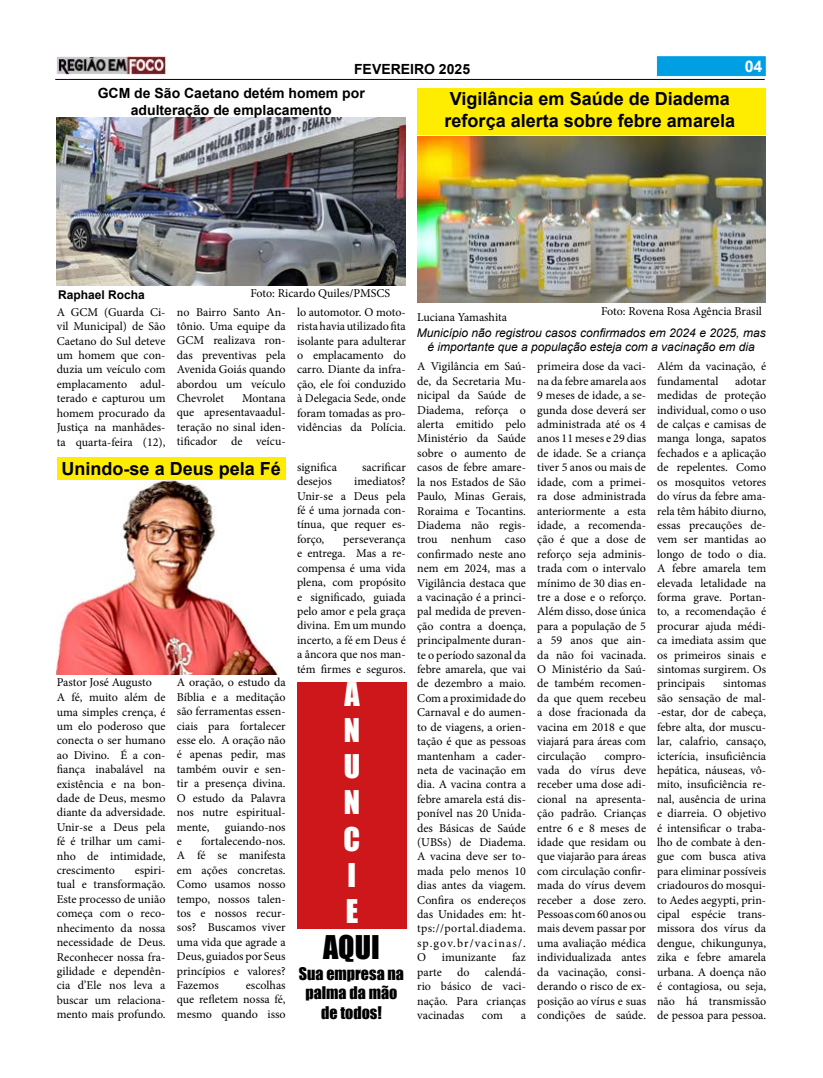
<style>
.page{position:relative;width:823px;height:1078px;background:#fff}
.page>*{position:absolute;margin:0;border:0;box-sizing:border-box;transform-origin:0 0}
.t1{font:30px/36px "Impact";color:#fff}
.t2{font:30px "Impact";color:#000}
.t3{font:700 18px/21.6px "Arial";color:#000}
.t4{font:16px/19.2px "Impact";color:#000;text-align:center}
.t5{font:700 16px "Arial";color:#fff}
.t6{font:700 14px/16.8px "Arial";color:#000;text-align:center}
.t7{font:12px/14.4px "Minion Pro";color:#000;text-align:justify}
.t8{font:italic 12px/14.4px "Arial";color:#000;text-align:center}
.t9{font:700 12px "Arial";color:#000}
</style>
<div class="page">
<div style="left:57px;top:457px;width:228px;height:23px;background:#ffed00"></div>
<div style="left:656px;top:56px;width:109px;height:20px;background:#009fe3;border:1px solid #009fe3"></div>
<hr style="left:55px;top:79px;width:709px;height:1px;background:#000">
<img style="left:57px;top:57px;width:108px;height:17px">
<img style="left:417px;top:136px;width:348px;height:166px">
<img style="left:57px;top:118px;width:348px;height:167px">
<img style="left:57px;top:480px;width:222px;height:194px">
<div style="left:417px;top:88px;width:348px;height:46px;background:#ffed00"></div>
<div style="left:297px;top:682px;width:109px;height:246px;background:#cd171a"></div>
<p class="t6" style="left:354px;top:60px;width:117px">FEVEREIRO 2025</p>
<h3 class="t5" style="left:744px;top:55px;width:19px">04</h3>
<p class="t6" style="left:98px;top:85px;width:268px">GCM de São Caetano detém homem por adulteração de emplacamento</p>
<h2 class="t3" style="left:444px;top:88px;width:292px">Vigilância em Saúde de Diadema reforça alerta sobre febre amarela</h2>
<p class="t9" style="left:58px;top:286px;width:88px">Raphael Rocha</p>
<p class="t7" style="left:57px;top:305px;width:110px">A GCM (Guarda Ci&shy;vil Municipal) de São Caetano do Sul deteve um homem que con&shy;duzia um veículo com emplacamento adul&shy;terado e capturou um homem procurado da Justiça na manhãdes&shy;ta quarta-feira (12),</p>
<p class="t7" style="left:177px;top:284px;width:215px;line-height:18.6px;text-indent:73px">Foto: Ricardo Quiles/PMSCS no Bairro Santo An-</p>
<p class="t7" style="left:177px;top:319px;width:110px">tônio. Uma equipe da GCM realizava ron&shy;das preventivas pela Avenida Goiás quando abordou um veículo Chevrolet</p>
<p class="t7" style="left:297px;top:305px;width:110px">lo automotor. O moto&shy;rista havia utilizado fita isolante para adulterar o emplacamento do carro. Diante da infra&shy;ção, ele foi conduzido à Delegacia Sede, onde foram tomadas as pro&shy;vidências da Polícia.</p>
<p class="t7" style="left:177px;top:391px;width:110px;text-indent:65px">Montana que apresentavaadul&shy;teração no sinal iden&shy;tificador de veícu-</p>
<h2 class="t3" style="left:61px;top:457px;width:221px">Unindo-se a Deus pela Fé</h2>
<p class="t7" style="left:57px;top:675px;width:97px">Pastor José Augusto</p>
<p class="t7" style="left:57px;top:690px;width:110px">A fé, muito além de uma simples crença, é um elo poderoso que conecta o ser humano ao Divino. É a con&shy;fiança inabalável na existência e na bon&shy;dade de Deus, mesmo diante da adversidade.<br>Unir-se a Deus pela fé é trilhar um cami&shy;nho de intimidade, crescimento</p>
<p class="t7" style="left:57px;top:862px;width:110px;text-indent:78px">espiri&shy;tual e transformação.<br>Este processo de união começa com o reco&shy;nhecimento da nossa necessidade de Deus.<br>Reconhecer nossa fra&shy;gilidade e dependên&shy;cia d’Ele nos leva a buscar um relaciona&shy;mento mais profundo.</p>
<p class="t7" style="left:177px;top:675px;width:110px">A oração, o estudo da Bíblia e a meditação são ferramentas essen&shy;ciais para fortalecer esse elo. A oração não é apenas pedir, mas também ouvir e sen&shy;tir a presença divina.<br>O estudo da Palavra nos nutre espiritual&shy;mente,</p>
<p class="t7" style="left:225px;top:819px;width:62px">guiando-nos</p>
<p class="t7" style="left:177px;top:833px;width:110px;text-indent:24px">fortalecendo-nos.<br>A fé se manifesta em ações concretas.<br>Como usamos nosso tempo, nossos talen&shy;tos e nossos recur&shy;sos? Buscamos viver uma vida que agrade a Deus, guiados por Seus princípios e valores?<br>Fazemos</p>
<p class="t7" style="left:177px;top:833px;width:7px">e</p>
<p class="t7" style="left:177px;top:977px;width:110px;text-indent:69px">escolhas que refletem nossa fé, mesmo quando isso</p>
<p class="t7" style="left:297px;top:460px;width:41px">significa</p>
<p class="t7" style="left:362px;top:460px;width:45px">sacrificar</p>
<p class="t7" style="left:297px;top:474px;width:36px">desejos</p>
<p class="t7" style="left:297px;top:474px;width:110px;text-indent:57px">imediatos?<br>Unir-se a Deus pela fé é uma jornada con&shy;tínua, que requer es&shy;forço,</p>
<p class="t7" style="left:297px;top:532px;width:110px;text-indent:46px">perseverança e entrega. Mas a re&shy;compensa é uma vida plena, com propósito e significado, guiada pelo amor e pela graça divina. Em um mundo incerto, a fé em Deus é a âncora que nos man&shy;tém firmes e seguros.</p>
<h1 class="t1" style="left:343px;top:675px;width:18px">A<br>N<br>U<br>N<br>C<br>I<br>E</h1>
<h1 class="t2" style="left:323px;top:923px;width:58px">AQUI</h1>
<h3 class="t4" style="left:298px;top:963px;width:107px">Sua empresa na palma da mão de todos!</h3>
<p class="t7" style="left:417px;top:310px;width:91px">Luciana Yamashita</p>
<p class="t7" style="left:600px;top:304px;width:162px">Foto: Rovena Rosa Agência Brasil</p>
<p class="t8" style="left:416px;top:325px;width:350px">Município não registrou casos confirmados em 2024 e 2025, mas é importante que a população esteja com a vacinação em dia</p>
<p class="t7" style="left:417px;top:359px;width:110px">A Vigilância em Saú&shy;de, da Secretaria Mu&shy;nicipal da Saúde de Diadema, reforça o alerta emitido pelo Ministério da Saúde sobre o aumento de casos de febre amare&shy;la nos Estados de São Paulo, Minas Gerais, Roraima e Tocantins.<br>Diadema não regis&shy;trou nenhum caso confirmado neste ano nem em 2024, mas a Vigilância destaca que a vacinação é a princi&shy;pal medida de preven&shy;ção contra a doença, principalmente duran&shy;te o período sazonal da febre amarela, que vai de dezembro a maio.<br>Com a proximidade do Carnaval e do aumen&shy;to de viagens, a orien&shy;tação é que as pessoas mantenham a cader&shy;neta de vacinação em dia. A vacina contra a febre amarela está dis&shy;ponível nas 20 Unida&shy;des Básicas de Saúde (UBSs) de Diadema.<br>A vacina deve ser to&shy;mada pelo menos 10 dias antes da viagem.<br>Confira os endereços das Unidades em: ht&shy;tps://portal.diadema. sp.gov.br/vacinas/.<br>O</p>
<p class="t7" style="left:441px;top:950px;width:56px">imunizante</p>
<p class="t7" style="left:511px;top:950px;width:15px">faz</p>
<p class="t7" style="left:417px;top:964px;width:110px;text-indent:68px">calendá&shy;rio básico de vaci&shy;nação. Para crianças vacinadas</p>
<p class="t7" style="left:417px;top:964px;width:26px">parte</p>
<p class="t7" style="left:457px;top:964px;width:14px">do</p>
<p class="t7" style="left:481px;top:1007px;width:22px">com</p>
<p class="t7" style="left:520px;top:1007px;width:7px">a</p>
<p class="t7" style="left:537px;top:359px;width:110px">primeira dose da vaci&shy;na da febre amarela aos 9 meses de idade, a se&shy;gunda dose deverá ser administrada até os 4 anos 11 meses e 29 dias de idade. Se a criança tiver 5 anos ou mais de idade, com a primei&shy;ra dose administrada anteriormente a esta idade, a recomenda&shy;ção é que a dose de reforço seja adminis&shy;trada com o intervalo mínimo de 30 dias en&shy;tre a dose e o reforço.<br>Além disso, dose única para a população de 5 a 59 anos que ain&shy;da não foi vacinada.<br>O Ministério da Saú&shy;de também recomen&shy;da que quem recebeu a dose fracionada da vacina em 2018 e que viajará para áreas com circulação</p>
<p class="t7" style="left:537px;top:748px;width:110px;text-indent:67px">compro&shy;vada do vírus deve receber uma dose adi&shy;cional na apresenta&shy;ção padrão. Crianças entre 6 e 8 meses de idade que residam ou que viajarão para áreas com circulação confir&shy;mada do vírus devem receber a dose zero.<br>Pessoas com 60 anos ou mais devem passar por uma avaliação médica individualizada antes da vacinação, consi&shy;derando o risco de ex&shy;posição ao vírus e suas condições de saúde.</p>
<p class="t7" style="left:656px;top:359px;width:111px">Além da vacinação, é fundamental</p>
<p class="t7" style="left:656px;top:374px;width:111px;text-indent:78px">adotar medidas de proteção individual, como o uso de calças e camisas de manga longa, sapatos fechados e a aplicação de repelentes. Como os mosquitos vetores do vírus da febre ama&shy;rela têm hábito diurno, essas precauções de&shy;vem ser mantidas ao longo de todo o dia.<br>A febre amarela tem elevada letalidade na forma grave. Portan&shy;to, a recomendação é procurar ajuda médi&shy;ca imediata assim que os primeiros sinais e sintomas surgirem. Os principais</p>
<p class="t7" style="left:656px;top:676px;width:111px;text-indent:66px">sintomas são sensação de mal--estar, dor de cabeça, febre alta, dor muscu&shy;lar, calafrio, cansaço, icterícia, insuficiência hepática, náuseas, vô&shy;mito, insuficiência re&shy;nal, ausência de urina e diarreia. O objetivo é intensificar o traba&shy;lho de combate à den&shy;gue com busca ativa para eliminar possíveis criadouros do mosqui&shy;to Aedes aegypti, prin&shy;cipal espécie trans&shy;missora dos vírus da dengue, chikungunya, zika e febre amarela urbana. A doença não é contagiosa, ou seja, não há transmissão de pessoa para pessoa.</p>
</div>
